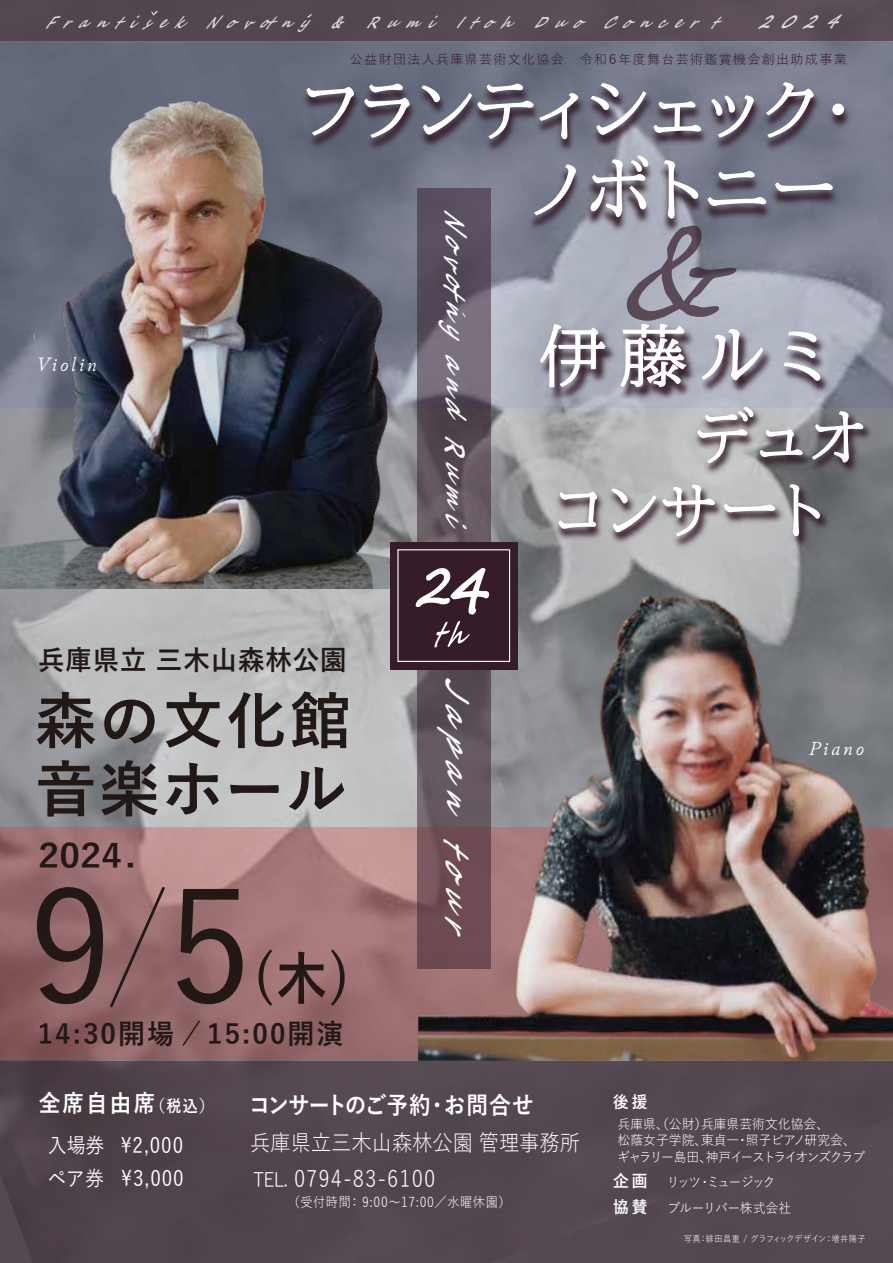
<style>
.page{position:relative;width:893px;height:1263px;background:#fff}
.page>*{position:absolute;margin:0;border:0;box-sizing:border-box;transform-origin:0 0}
.t1{font:500 156px "Yu Gothic";color:#221815}
.t2{font:700 63.3px "Yu Gothic";color:#221815}
.t3{font:700 61.5px "Yu Gothic";letter-spacing:.035em;color:#221815}
.t4{font:700 57px "Yu Gothic";color:#221815;scale:.89 1}
.t5{font:700 33.45px "Yu Gothic";color:#221815;scale:1.08 1}
.t6{font:italic 700 33.15px "Segoe Script";color:#fff;scale:.75 1}
.t7{font:italic 700 27.75px "Segoe Script";color:#fff;scale:.74 1}
.t8{font:700 27.6px "Yu Gothic";letter-spacing:.075em;color:#221815}
.t9{font:700 27.3px "Yu Gothic";letter-spacing:.035em;color:#221815}
.t10{font:700 24px "Yu Gothic";letter-spacing:-.05em;color:#fff;scale:.9 1}
.t11{font:700 24px "Yu Gothic";letter-spacing:.05em;color:#fff;scale:.9 1}
.t12{font:22.5px/36px "Yu Gothic";color:#fff;scale:.9 1}
.t13{font:500 21px/33px "Yu Gothic";letter-spacing:.04em;color:#fff;scale:.9 1}
.t14{font:italic 19.5px "Junicode";letter-spacing:.16em;color:#fff}
.t15{font:700 16.5px "Yu Gothic";color:#fff;scale:.95 1}
.t16{font:italic 700 16.2px "Segoe Script";color:#dcdddd;scale:.77 1}
.t17{font:13.5px/16.5px "Yu Gothic";color:#fff;scale:.95 1}
.t18{font:13.5px/25.5px "Yu Gothic";letter-spacing:-.08em;color:#fff;scale:.94 1}
.t19{font:13.5px "Yu Gothic";letter-spacing:.05em;color:#fff;scale:.9 1}
.t20{font:300 13.05px "Yu Gothic UI";letter-spacing:.1em;color:#361c29}
.t21{font:9px "Yu Gothic";letter-spacing:.035em;color:#fff;scale:.9 1}
.s1{font-family:"Koz Go Pr 6 N";font-weight:400}
.s2{font-size:19.5px}
.s3{font-size:61.5px}
.s4{font-size:16.5px}
.s5{font-size:19.8px}
.s6{font-weight:700;font-size:16.5px}
</style>
<div class="page">
<img style="left:0;top:41px;width:893px;height:1020px">
<img style="left:89px;top:805px;width:329px;height:256px">
<svg style="left:0;top:827px;width:418px;height:232px;background:#9f7274"></svg>
<div style="left:0;top:1061px;width:893px;height:202px;background:#52464f"></div>
<svg style="left:417px;top:201px;width:74px;height:767px;background:#615662"></svg>
<div style="left:0;top:0;width:893px;height:41px;background:#544951"></div>
<svg style="left:462px;top:312px;width:4px;height:5px"></svg>
<svg style="left:108px;top:885px;width:59px;height:124px;background:#926769"></svg>
<svg style="left:181px;top:1019px;width:21px;height:29px"></svg>
<img style="left:0;top:65px;width:417px;height:472px">
<img style="left:0;top:537px;width:417px;height:52px">
<img style="left:418px;top:573px;width:475px;height:460px">
<svg style="left:418px;top:1033px;width:475px;height:28px;background:#795d48"></svg>
<img style="left:879px;top:359px;width:14px;height:165px">
<img style="left:505px;top:450px;width:374px;height:147px">
<svg style="left:558px;top:492px;width:39px;height:37px"></svg>
<svg style="left:611px;top:488px;width:45px;height:44px"></svg>
<svg style="left:662px;top:485px;width:53px;height:51px"></svg>
<svg style="left:724px;top:504px;width:51px;height:8px"></svg>
<svg style="left:789px;top:484px;width:31px;height:52px"></svg>
<svg style="left:151px;top:11px;width:7px;height:5px"></svg>
<div style="left:390px;top:542px;width:128px;height:127px;background:#361c29"></div>
<div style="left:397px;top:549px;width:113px;height:113px;border:1px solid #fff"></div>
<svg style="left:415px;top:567px;width:73px;height:80px"></svg>
<img style="left:253px;top:41px;width:640px;height:160px">
<svg style="left:306px;top:87px;width:48px;height:49px"></svg>
<svg style="left:364px;top:84px;width:46px;height:54px"></svg>
<svg style="left:422px;top:84px;width:156px;height:55px"></svg>
<svg style="left:591px;top:83px;width:55px;height:27px"></svg>
<svg style="left:653px;top:101px;width:48px;height:9px"></svg>
<svg style="left:711px;top:95px;width:43px;height:15px"></svg>
<svg style="left:766px;top:82px;width:48px;height:28px"></svg>
<svg style="left:832px;top:104px;width:12px;height:6px"></svg>
<img style="left:480px;top:110px;width:408px;height:172px">
<svg style="left:534px;top:164px;width:42px;height:51px;background:#868694"></svg>
<svg style="left:591px;top:155px;width:57px;height:62px"></svg>
<svg style="left:664px;top:160px;width:34px;height:59px"></svg>
<svg style="left:708px;top:171px;width:58px;height:35px"></svg>
<svg style="left:775px;top:182px;width:58px;height:10px"></svg>
<img style="left:490px;top:278px;width:389px;height:172px">
<svg style="left:540px;top:324px;width:65px;height:63px"></svg>
<svg style="left:620px;top:226px;width:143px;height:161px;background:#9c9aa6"></svg>
<svg style="left:784px;top:331px;width:36px;height:50px"></svg>
<p class="t16" style="left:45px;top:10px;width:1055px">Frantisek Novotny &amp; Rumi Itoh Duo Concer t <span class="s1">　</span><span class="s2">2024</span></p>
<h3 class="t14" style="left:37px;top:351px;width:61px">Violin</h3>
<p class="t20" style="left:350px;top:50px;width:498px">公益財団法人兵庫県芸術文化協会　令和６年度舞台芸術鑑賞機会創出助成事業</p>
<h3 class="t7" style="left:476px;top:209px;width:458px;rotate:90deg">Novotny andRumi</h3>
<h3 class="t9" style="left:38px;top:646px;width:310px">兵庫県立 三木山森林公園</h3>
<h3 class="t3" style="left:35px;top:689px;width:318px">森の文化館</h3>
<h2 class="t2" style="left:35px;top:757px;width:313px"><span class="s3">音楽</span>ホール</h2>
<h3 class="t5" style="left:38px;top:839px;width:92px">2024.</h3>
<h1 class="t1" style="left:28px;top:867px;width:227px">9 5</h1>
<h3 class="t4" style="left:253px;top:949px;width:111px">(木)</h3>
<h3 class="t8" style="left:38px;top:1020px;width:307px">14:30開場 15:00開演</h3>
<h3 class="t6" style="left:481px;top:676px;width:382px;rotate:90deg">Japantour</h3>
<h3 class="t11" style="left:39px;top:1091px;width:196px">全席自由席<span class="s4">（税込）</span></h3>
<h3 class="t13" style="left:47px;top:1129px;width:153px">入場券 ¥2,000ペア券 ¥3,000</h3>
<h3 class="t10" style="left:249px;top:1092px;width:318px">コンサートのご予約・お問合せ</h3>
<h3 class="t12" style="left:250px;top:1126px;width:368px">兵庫県立三木山森林公園 管理事務所<br><span class="s5">TEL.</span> 0794-83-6100</h3>
<p class="t19" style="left:288px;top:1195px;width:249px">（受付時間： 9:00～17:00／水曜休園）</p>
<h3 class="t14" style="left:809px;top:735px;width:57px">Piano</h3>
<p class="t15" style="left:613px;top:1093px;width:38px">後援</p>
<p class="t17" style="left:617px;top:1116px;width:263px">兵庫県、（公財）兵庫県芸術文化協会、<br>松蔭女子学院、東貞一・照子ピアノ研究会、ギャラリー島田、神戸イーストライオンズクラブ</p>
<p class="t18" style="left:613px;top:1170px;width:191px"><span class="s6">企画</span> リッツ・ミュージック<span class="s6">協賛</span> ブルーリバー株式会社</p>
<p class="t21" style="left:684px;top:1234px;width:204px">写真：緋田昌重 / グラフィックデザイン：増井陽子</p>
</div>
